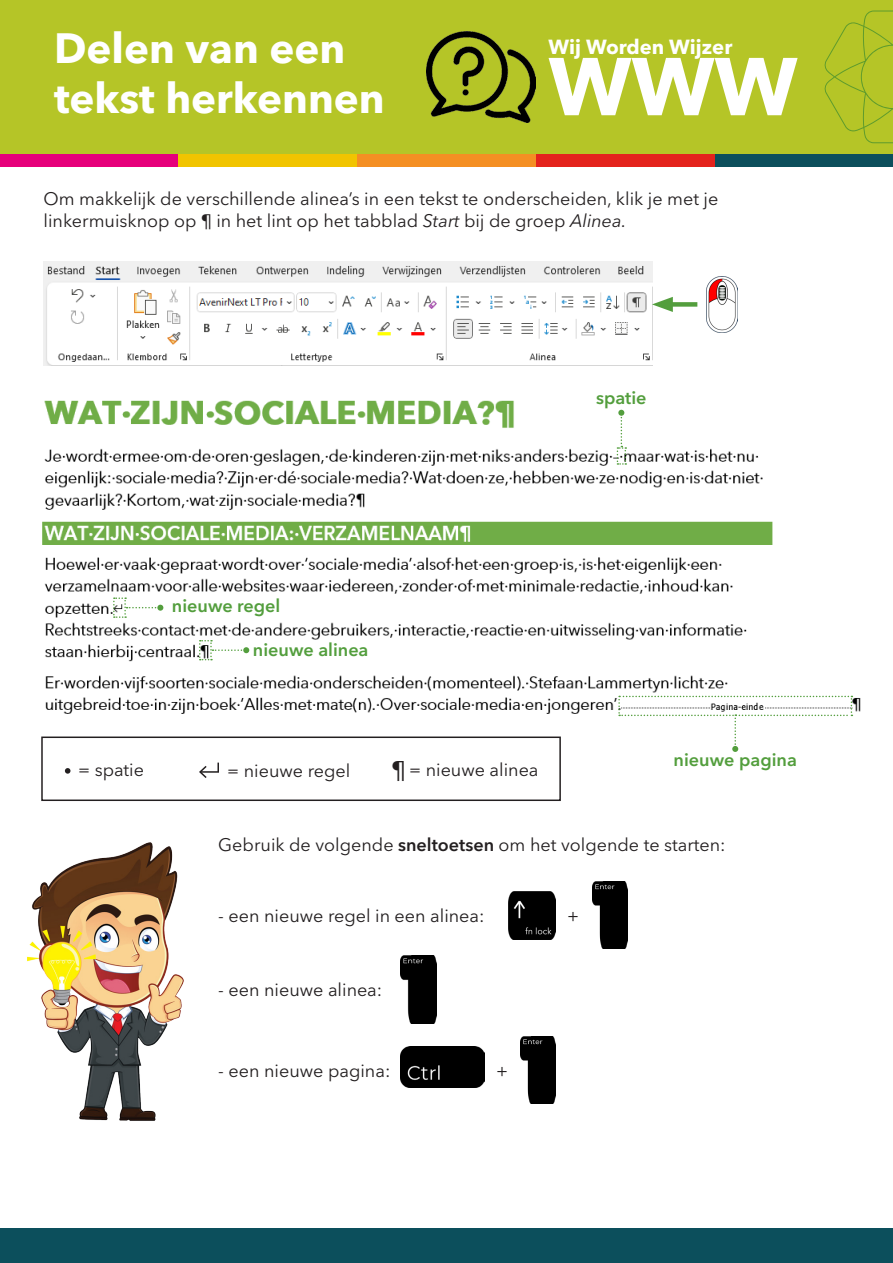
<style>
.page{position:relative;width:893px;height:1263px;background:#fff}
.page>*{position:absolute;margin:0;border:0;box-sizing:border-box;transform-origin:0 0}
.t1{font:700 81px "Avenir Next LT Pro";color:#fff}
.t2{font:51.75px "Avenir Next LT Pro";color:#231f20}
.t3{font:700 42px "Avenir Next LT Pro";color:#fff}
.t4{font:24px "Avenir Next LT Pro";color:#231f20}
.t5{font:700 20.25px "Avenir Next LT Pro";color:#fff}
.t6{font:18px/21.6px "Avenir Next LT Pro";color:#231f20}
.t7{font:600 18px "Avenir Next LT Pro";color:#539e3d}
.s1{font-style:italic}
.s2{font-weight:600}
</style>
<div class="page">
<div style="left:0;top:0;width:893px;height:154px;background:#b5c527"></div>
<div style="left:0;top:154px;width:179px;height:13px;background:#e6007a"></div>
<div style="left:714px;top:154px;width:179px;height:13px;background:#0c4f5c"></div>
<div style="left:536px;top:154px;width:178px;height:13px;background:#e4231d"></div>
<div style="left:357px;top:154px;width:179px;height:13px;background:#f48f23"></div>
<div style="left:179px;top:154px;width:178px;height:13px;background:#f1c400"></div>
<svg style="left:824px;top:11px;width:69px;height:132px"></svg>
<img style="left:426px;top:31px;width:110px;height:92px">
<div style="left:0;top:1229px;width:893px;height:34px;background:#0c4f5c"></div>
<img style="left:42px;top:400px;width:819px;height:317px">
<svg style="left:617px;top:410px;width:9px;height:55px"></svg>
<svg style="left:113px;top:597px;width:50px;height:21px"></svg>
<svg style="left:199px;top:640px;width:50px;height:20px"></svg>
<svg style="left:618px;top:696px;width:234px;height:56px"></svg>
<img style="left:44px;top:261px;width:608px;height:105px">
<div style="left:665px;top:302px;width:32px;height:5px;background:#539e3d"></div>
<svg style="left:652px;top:297px;width:21px;height:15px"></svg>
<img style="left:707px;top:277px;width:31px;height:55px">
<img style="left:27px;top:842px;width:157px;height:279px">
<img style="left:508px;top:891px;width:48px;height:48px">
<img style="left:401px;top:1046px;width:83px;height:42px">
<img style="left:592px;top:882px;width:36px;height:67px">
<img style="left:520px;top:1037px;width:36px;height:67px">
<img style="left:401px;top:956px;width:35px;height:67px">
<svg style="left:199px;top:763px;width:20px;height:15px"></svg>
<div style="left:41px;top:736px;width:520px;height:65px;border:2px solid #231f20"></div>
<p class="t3" style="left:54px;top:23px;width:293px">Delen van een</p>
<p class="t5" style="left:549px;top:35px;width:185px">Wij Worden Wijzer</p>
<p class="t3" style="left:54px;top:73px;width:332px">tekst herkennen</p>
<h1 class="t1" style="left:549px;top:37px;width:251px">WWW</h1>
<p class="t6" style="left:44px;top:188px;width:676px">Om makkelijk de verschillende alinea’s in een tekst te onderscheiden, klik je met je linkermuisknop op ¶ in het lint op het tabblad <span class="s1">Start</span> bij de groep <span class="s1">Alinea.</span></p>
<p class="t7" style="left:596px;top:386px;width:52px">spatie</p>
<p class="t7" style="left:172px;top:595px;width:110px">nieuwe regel</p>
<p class="t7" style="left:253px;top:639px;width:117px">nieuwe alinea</p>
<p class="t2" style="left:61px;top:738px;width:15px">·</p>
<p class="t6" style="left:78px;top:759px;width:67px">= spatie</p>
<p class="t6" style="left:227px;top:760px;width:125px">= nieuwe regel</p>
<p class="t4" style="left:392px;top:755px;width:16px">¶</p>
<p class="t6" style="left:409px;top:759px;width:131px">= nieuwe alinea</p>
<p class="t7" style="left:674px;top:748px;width:125px">nieuwe pagina</p>
<p class="t6" style="left:218px;top:833px;width:509px">Gebruik de volgende <span class="s2">sneltoetsen</span> om het volgende te starten:</p>
<p class="t6" style="left:218px;top:905px;width:268px">- een nieuwe regel in een alinea:</p>
<p class="t6" style="left:567px;top:905px;width:13px">+</p>
<p class="t6" style="left:218px;top:979px;width:166px">- een nieuwe alinea:</p>
<p class="t6" style="left:218px;top:1060px;width:174px">- een nieuwe pagina:</p>
<p class="t6" style="left:496px;top:1060px;width:13px">+</p>
</div>
